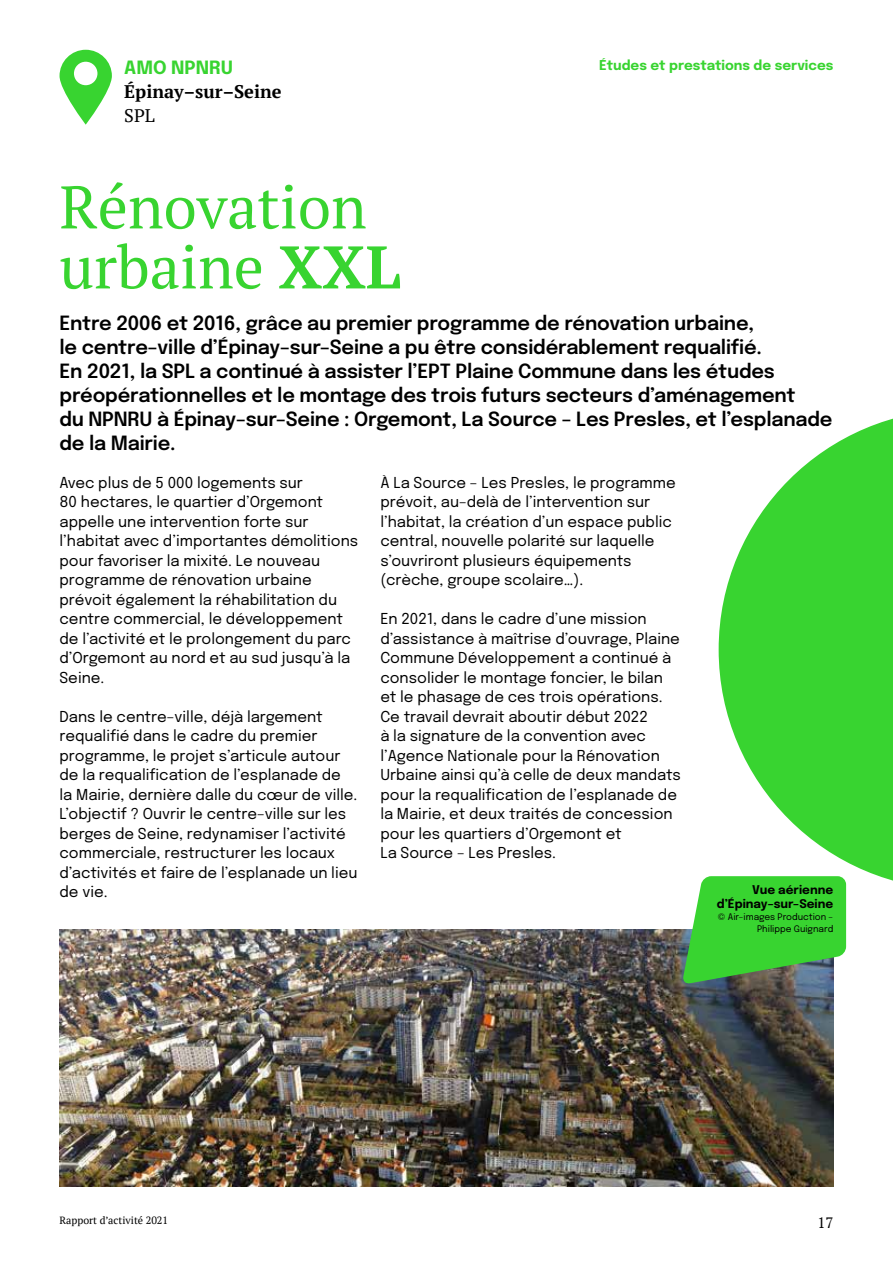
<style>
.page{position:relative;width:893px;height:1263px;background:#fff}
.page>*{position:absolute;margin:0;border:0;box-sizing:border-box;transform-origin:0 0}
.t1{font:60px/60px "PT Serif";color:#38d430}
.t2{font:600 19.5px/24px "Epilogue";letter-spacing:-.01em;color:#000}
.t3{font:700 18.15px "PT Serif";color:#000}
.t4{font:700 18.15px "Epilogue";color:#38d430}
.t5{font:18.15px "PT Serif";color:#000}
.t6{font:15px/19.5px "Epilogue";color:#000}
.t7{font:15px "PT Serif";color:#000}
.t8{font:700 13.5px "Epilogue";color:#38d430}
.t9{font:700 12px/13.5px "Epilogue";color:#000;text-align:right}
.t10{font:10.5px "PT Serif";color:#000}
.t11{font:9px/12px "Epilogue";color:#000;text-align:right}
.s1{font-weight:700}
</style>
<div class="page">
<svg style="left:60px;top:50px;width:52px;height:75px"></svg>
<img style="left:60px;top:930px;width:773px;height:256px">
<svg style="left:682px;top:876px;width:164px;height:108px;background:#4cc749"></svg>
<svg style="left:719px;top:418px;width:174px;height:472px;fill:#38d430"></svg>
<p class="t4" style="left:124px;top:55px;width:110px">AMO NPNRU</p>
<p class="t8" style="left:599px;top:56px;width:236px">Études et prestations de services</p>
<p class="t3" style="left:124px;top:80px;width:159px">Épinay–sur–Seine</p>
<p class="t5" style="left:124px;top:104px;width:32px">SPL</p>
<h1 class="t1" style="left:60px;top:176px;width:343px">Rénovation urbaine <span class="s1">XXL</span></h1>
<p class="t2" style="left:60px;top:310px;width:775px">Entre 2006 et 2016, grâce au premier programme de rénovation urbaine,<br>le centre–ville d’Épinay–sur–Seine a pu être considérablement requalifié.<br>En 2021, la SPL a continué à assister l’EPT Plaine Commune dans les études préopérationnelles et le montage des trois futurs secteurs d’aménagement<br>du NPNRU à Épinay–sur–Seine : Orgemont, La Source – Les Presles, et l’esplanade de la Mairie.</p>
<p class="t6" style="left:60px;top:472px;width:300px">Avec plus de 5 000 logements sur<br>80 hectares, le quartier d’Orgemont appelle une intervention forte sur l’habitat avec d’importantes démolitions pour favoriser la mixité. Le nouveau programme de rénovation urbaine prévoit également la réhabilitation du centre commercial, le développement de l’activité et le prolongement du parc d’Orgemont au nord et au sud jusqu’à la Seine.</p>
<p class="t6" style="left:60px;top:706px;width:299px">Dans le centre–ville, déjà largement requalifié dans le cadre du premier programme, le projet s’articule autour de la requalification de l’esplanade de la Mairie, dernière dalle du cœur de ville.<br>L’objectif ? Ouvrir le centre–ville sur les berges de Seine, redynamiser l’activité commerciale, restructurer les locaux d’activités et faire de l’esplanade un lieu de vie.</p>
<p class="t6" style="left:380px;top:472px;width:297px">À La Source – Les Presles, le programme prévoit, au–delà de l’intervention sur l’habitat, la création d’un espace public central, nouvelle polarité sur laquelle s’ouvriront plusieurs équipements (crèche, groupe scolaire…).</p>
<p class="t6" style="left:380px;top:608px;width:302px">En 2021, dans le cadre d’une mission d’assistance à maîtrise d’ouvrage, Plaine Commune Développement a continué à consolider le montage foncier, le bilan et le phasage de ces trois opérations.<br>Ce travail devrait aboutir début 2022<br>à la signature de la convention avec l’Agence Nationale pour la Rénovation Urbaine ainsi qu’à celle de deux mandats pour la requalification de l’esplanade de la Mairie, et deux traités de concession pour les quartiers d’Orgemont et<br>La Source – Les Presles.</p>
<p class="t9" style="left:717px;top:882px;width:118px">Vue aérienne d’Épinay–sur–Seine</p>
<p class="t11" style="left:718px;top:910px;width:117px">© Air–images Production –<br>Philippe Guignard</p>
<p class="t10" style="left:60px;top:1214px;width:110px">Rapport d’activité 2021</p>
<p class="t7" style="left:817px;top:1213px;width:17px">17</p>
</div>
